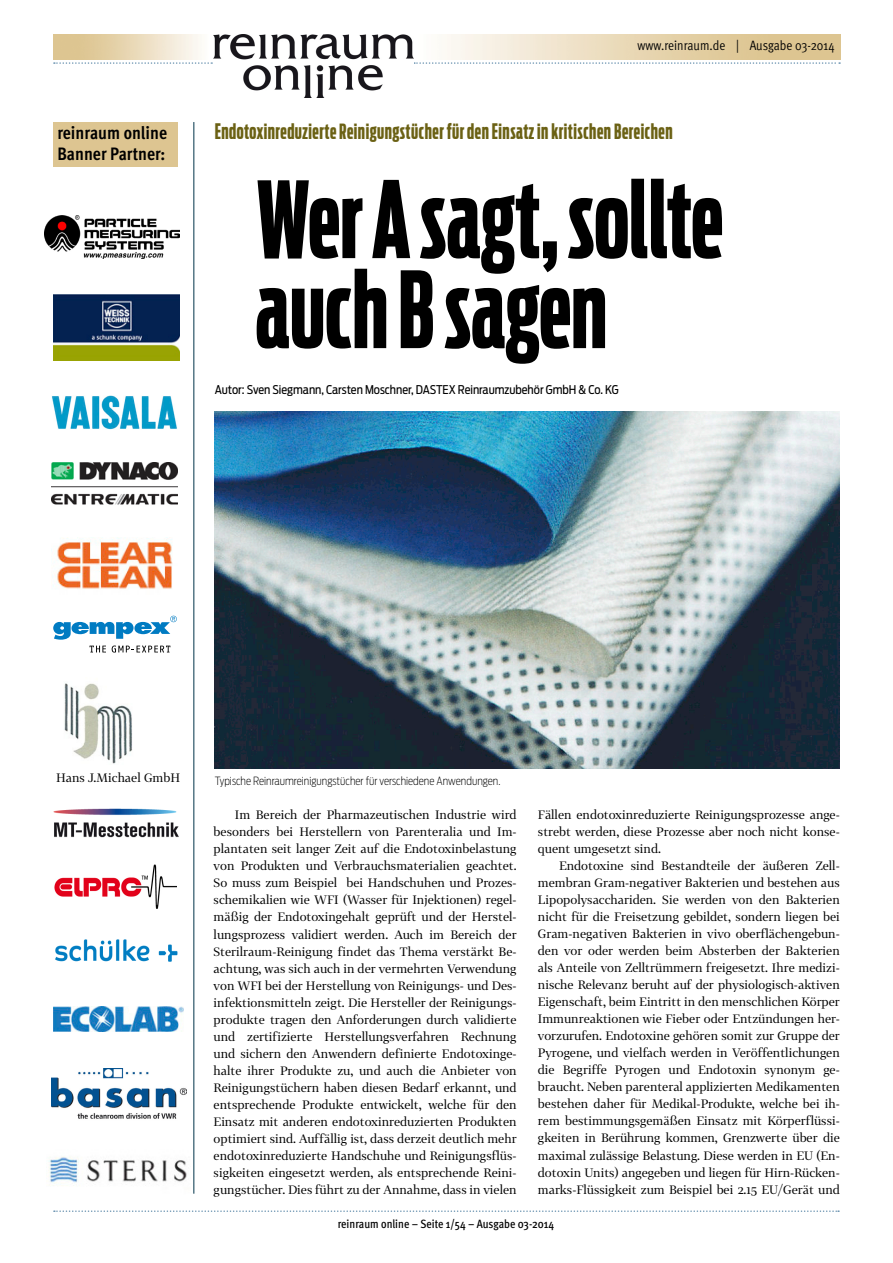
<style>
.page{position:relative;width:893px;height:1263px;background:#fff}
.page>*{position:absolute;margin:0;border:0;box-sizing:border-box;transform-origin:0 0}
.t1{font:700 105px/90px "Antenna Comp";color:#000}
.t2{font:700 21px "Antenna Comp";letter-spacing:.025em;color:#6b6114}
.t3{font:700 condensed 18px/21px "Meta OT";color:#000}
.t4{font:13.5px "Meta OT Cond Norm";color:#000}
.t5{font:12px/17px "Tabac G2";color:#000;text-align:justify}
.t6{font:12px "Antenna Cond";color:#000}
.t7{font:500 condensed 12px "Meta OT";color:#000}
.t8{font:200 11.25px "Antenna Cond";color:#000}
</style>
<div class="page">
<svg style="left:414px;top:62px;width:426px;height:2px"></svg>
<svg style="left:54px;top:62px;width:159px;height:2px"></svg>
<svg style="left:54px;top:1210px;width:785px;height:2px"></svg>
<div style="left:53px;top:122px;width:125px;height:44px;background:#ddc591"></div>
<hr style="left:193px;top:122px;width:1px;height:1072px;background:#00334a">
<img style="left:214px;top:34px;width:199px;height:63px">
<img style="left:55px;top:939px;width:123px;height:23px">
<img style="left:53px;top:808px;width:124px;height:7px">
<img style="left:54px;top:823px;width:125px;height:15px">
<img style="left:53px;top:295px;width:127px;height:65px">
<svg style="left:53px;top:616px;width:124px;height:36px"></svg>
<img style="left:64px;top:683px;width:68px;height:81px">
<img style="left:52px;top:1068px;width:135px;height:51px">
<img style="left:45px;top:215px;width:135px;height:43px">
<img style="left:49px;top:1156px;width:138px;height:28px">
<img style="left:54px;top:864px;width:122px;height:44px">
<img style="left:51px;top:463px;width:127px;height:42px">
<img style="left:51px;top:537px;width:122px;height:52px">
<img style="left:52px;top:395px;width:125px;height:35px">
<img style="left:53px;top:1006px;width:130px;height:25px">
<img style="left:215px;top:411px;width:625px;height:357px">
<h3 class="t3" style="left:57px;top:122px;width:111px">reinraum online<br>Banner Partner:</h3>
<p class="t4" style="left:637px;top:37px;width:199px">www.reinraum.de | Ausgabe 03-2014</p>
<h2 class="t2" style="left:215px;top:120px;width:459px">Endotoxinreduzierte Reinigungstücher für den Einsatz in kritischen Bereichen</h2>
<h1 class="t1" style="left:255px;top:176px;width:469px">Wer A sagt, sollte auch B sagen</h1>
<p class="t6" style="left:215px;top:383px;width:406px">Autor: Sven Siegmann, Carsten Moschner, DASTEX Reinraumzubehör GmbH &amp; Co. KG</p>
<p class="t5" style="left:56px;top:769px;width:126px">Hans J.Michael GmbH</p>
<p class="t8" style="left:215px;top:775px;width:287px">Typische Reinraumreinigungstücher für verschiedene Anwendungen.</p>
<p class="t5" style="left:214px;top:806px;width:304px;text-indent:21px">Im Bereich der Pharmazeutischen Industrie wird besonders bei Herstellern von Parenteralia und Im&shy;plantaten seit langer Zeit auf die Endotoxinbelastung von Produkten und Verbrauchsmaterialien geachtet.<br>So muss zum Beispiel bei Handschuhen und Prozes&shy;schemikalien wie WFI (Wasser für Injektionen) regel&shy;mäßig der Endotoxingehalt geprüft und der Herstel&shy;lungsprozess validiert werden. Auch im Bereich der Sterilraum-Reinigung findet das Thema verstärkt Be&shy;achtung, was sich auch in der vermehrten Verwendung von WFI bei der Herstellung von Reinigungs- und Des&shy;infektionsmitteln zeigt. Die Hersteller der Reinigungs&shy;produkte tragen den Anforderungen durch validierte und zertifizierte Herstellungsverfahren Rechnung und sichern den Anwendern definierte Endotoxinge&shy;halte ihrer Produkte zu, und auch die Anbieter von Reinigungstüchern haben diesen Bedarf erkannt, und entsprechende Produkte entwickelt, welche für den Einsatz mit anderen endotoxinreduzierten Produkten optimiert sind. Auffällig ist, dass derzeit deutlich mehr endotoxinreduzierte Handschuhe und Reinigungsflüs&shy;sigkeiten eingesetzt werden, als entsprechende Reini&shy;gungstücher. Dies führt zu der Annahme, dass in vielen</p>
<p class="t5" style="left:538px;top:806px;width:303px">Fällen endotoxinreduzierte Reinigungsprozesse ange&shy;strebt werden, diese Prozesse aber noch nicht konse&shy;quent umgesetzt sind.</p>
<p class="t5" style="left:538px;top:857px;width:303px;text-indent:21px">Endotoxine sind Bestandteile der äußeren Zell&shy;membran Gram-negativer Bakterien und bestehen aus Lipopolysacchariden. Sie werden von den Bakterien nicht für die Freisetzung gebildet, sondern liegen bei Gram-negativen Bakterien in vivo oberflächengebun&shy;den vor oder werden beim Absterben der Bakterien als Anteile von Zelltrümmern freigesetzt. Ihre medizi&shy;nische Relevanz beruht auf der physiologisch-aktiven Eigenschaft, beim Eintritt in den menschlichen Körper Immunreaktionen wie Fieber oder Entzündungen her&shy;vorzurufen. Endotoxine gehören somit zur Gruppe der Pyrogene, und vielfach werden in Veröffentlichungen die Begriffe Pyrogen und Endotoxin synonym ge&shy;braucht. Neben parenteral applizierten Medikamenten bestehen daher für Medikal-Produkte, welche bei ih&shy;rem bestimmungsgemäßen Einsatz mit Körperflüssi&shy;gkeiten in Berührung kommen, Grenzwerte über die maximal zulässige Belastung. Diese werden in EU (En&shy;dotoxin Units) angegeben und liegen für Hirn-Rücken&shy;marks-Flüssigkeit zum Beispiel bei 2.15 EU/Gerät und</p>
<p class="t7" style="left:338px;top:1216px;width:218px">reinraum online – Seite 1/54 – Ausgabe 03-2014</p>
</div>
